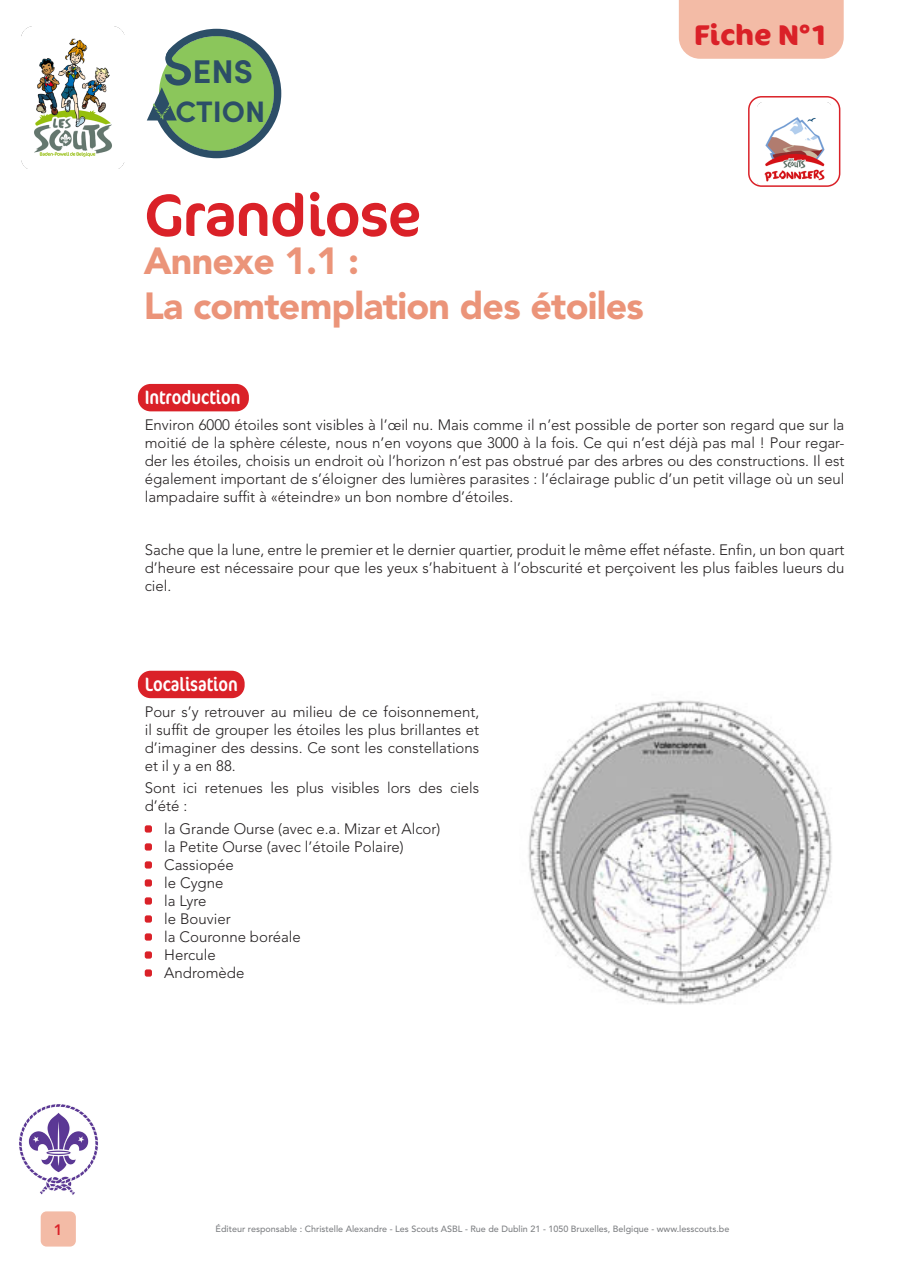
<style>
.page{position:relative;width:902px;height:1272px;background:#fff}
.page>*{position:absolute;margin:0;border:0;box-sizing:border-box;transform-origin:0 0}
.t1{font:60px "Cocon OT";letter-spacing:-.02em;color:#da2128}
.t2{font:900 37.5px/45px "Avenir LT Std";letter-spacing:-.02em;color:#eb9479}
.t3{font:700 32.85px "Sofia Pro";color:#2c4e67}
.t4{font:700 29.7px "Sofia Pro";color:#2c4e67}
.t5{font:700 28.5px "Cocon OT";color:#da2128}
.t6{font:condensed 19.5px "Cocon OT";color:#fff}
.t7{font:300 15px/18px "Avenir LT Std";color:#231f20;text-align:justify}
.t8{font:800 15px "Avenir LT Std";color:#da2128}
.t9{font:500 9px "Avenir LT Std";color:#808285}
</style>
<div class="page">
<div style="left:41px;top:1211px;width:35px;height:35px;background:#f3bba6;border-radius:6px"></div>
<img style="left:19px;top:1104px;width:79px;height:91px">
<img style="left:21px;top:26px;width:104px;height:142px">
<img style="left:757px;top:102px;width:74px;height:82px">
<div style="left:748px;top:96px;width:92px;height:91px;border:2px solid #da2128;border-radius:13px"></div>
<svg style="left:147px;top:29px;width:134px;height:129px"></svg>
<div style="left:678px;top:0;width:165px;height:59px;background:#f3bba6"></div>
<div style="left:138px;top:384px;width:111px;height:27px;background:#da2128;border-radius:13px"></div>
<div style="left:138px;top:670px;width:106px;height:28px;background:#da2128;border-radius:13px"></div>
<div style="left:145px;top:825px;width:7px;height:7px;background:#da2128;border-radius:2px"></div>
<div style="left:145px;top:843px;width:7px;height:7px;background:#da2128;border-radius:2px"></div>
<div style="left:145px;top:861px;width:7px;height:7px;background:#da2128;border-radius:2px"></div>
<div style="left:145px;top:879px;width:7px;height:7px;background:#da2128;border-radius:2px"></div>
<div style="left:145px;top:897px;width:7px;height:7px;background:#da2128;border-radius:2px"></div>
<div style="left:145px;top:915px;width:7px;height:7px;background:#da2128;border-radius:2px"></div>
<div style="left:145px;top:933px;width:7px;height:7px;background:#da2128;border-radius:2px"></div>
<div style="left:145px;top:951px;width:7px;height:7px;background:#da2128;border-radius:2px"></div>
<div style="left:145px;top:969px;width:7px;height:7px;background:#da2128;border-radius:2px"></div>
<img style="left:528px;top:700px;width:304px;height:305px">
<h3 class="t3" style="left:192px;top:46px;width:62px">ENS</h3>
<h3 class="t4" style="left:175px;top:89px;width:91px">CTION</h3>
<p class="t1" style="left:144px;top:180px;width:278px">Grandiose</p>
<p class="t2" style="left:144px;top:238px;width:501px">Annexe 1.1 :<br>La comtemplation des étoiles</p>
<p class="t5" style="left:694px;top:18px;width:135px">Fiche N°1</p>
<p class="t6" style="left:145px;top:386px;width:97px">Introduction</p>
<p class="t7" style="left:145px;top:416px;width:701px">Environ 6000 étoiles sont visibles à l’œil nu. Mais comme il n’est possible de porter son regard que sur la moitié de la sphère céleste, nous n’en voyons que 3000 à la fois. Ce qui n’est déjà pas mal ! Pour regar&shy;der les étoiles, choisis un endroit où l’horizon n’est pas obstrué par des arbres ou des constructions. Il est également important de s’éloigner des lumières parasites : l’éclairage public d’un petit village où un seul lampadaire suffit à «éteindre» un bon nombre d’étoiles.</p>
<p class="t7" style="left:145px;top:541px;width:701px">Sache que la lune, entre le premier et le dernier quartier, produit le même effet néfaste. Enfin, un bon quart d’heure est nécessaire pour que les yeux s’habituent à l’obscurité et perçoivent les plus faibles lueurs du ciel.</p>
<p class="t6" style="left:145px;top:673px;width:95px">Localisation</p>
<p class="t7" style="left:145px;top:703px;width:336px">Pour s’y retrouver au milieu de ce foisonnement, il suffit de grouper les étoiles les plus brillantes et d’imaginer des dessins. Ce sont les constellations et il y a en 88.</p>
<p class="t7" style="left:145px;top:779px;width:336px">Sont ici retenues les plus visibles lors des ciels d’été :</p>
<p class="t7" style="left:164px;top:819px;width:278px">la Grande Ourse (avec e.a. Mizar et Alcor)</p>
<p class="t7" style="left:164px;top:837px;width:241px">la Petite Ourse (avec l’étoile Polaire)</p>
<p class="t7" style="left:164px;top:855px;width:71px">Cassiopée</p>
<p class="t7" style="left:164px;top:873px;width:61px">le Cygne</p>
<p class="t7" style="left:164px;top:891px;width:44px">la Lyre</p>
<p class="t7" style="left:164px;top:909px;width:68px">le Bouvier</p>
<p class="t7" style="left:164px;top:927px;width:138px">la Couronne boréale</p>
<p class="t7" style="left:164px;top:945px;width:53px">Hercule</p>
<p class="t7" style="left:164px;top:963px;width:82px">Andromède</p>
<p class="t8" style="left:54px;top:1220px;width:10px">1</p>
<p class="t9" style="left:215px;top:1223px;width:515px">Éditeur responsable : Christelle Alexandre - Les Scouts ASBL - Rue de Dublin 21 - 1050 Bruxelles, Belgique - www.lesscouts.be</p>
</div>
